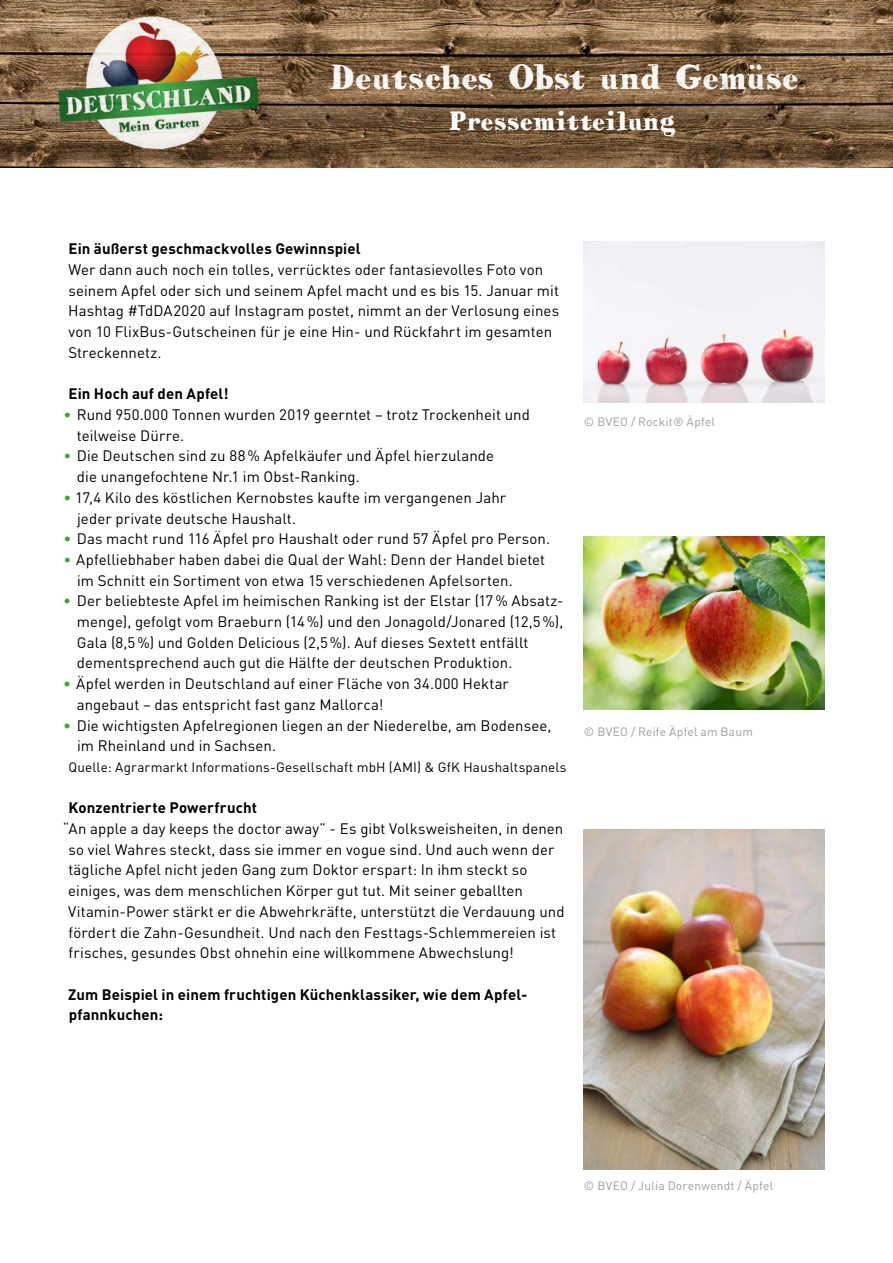
<style>
.page{position:relative;width:893px;height:1263px;background:#fff}
.page>*{position:absolute;margin:0;border:0;box-sizing:border-box;transform-origin:0 0}
.t1{font:34.5px "HVD Bodedo";color:#fff}
.t2{font:27px "HVD Bodedo";letter-spacing:-.005em;color:#fff}
.t3{font:15px/20.7px "DIN Pro";letter-spacing:.005em;color:#000}
.t4{font:700 15px/20.7px "DIN Pro";letter-spacing:.01em;color:#000}
.t5{font:13.5px "DIN Pro";letter-spacing:.01em;color:#000}
.t6{font:12px "DIN Pro";letter-spacing:.015em;color:#9d9d9c}
.s1{color:#3fa535}
</style>
<div class="page">
<img style="left:1px;top:0;width:517px;height:167px">
<img style="left:518px;top:0;width:374px;height:167px">
<img style="left:53px;top:9px;width:211px;height:151px">
<img style="left:584px;top:241px;width:241px;height:161px">
<img style="left:584px;top:830px;width:241px;height:340px">
<img style="left:584px;top:537px;width:241px;height:173px">
<h1 class="t1" style="left:330px;top:55px;width:471px">Deutsches Obst und Gemüse</h1>
<h2 class="t2" style="left:450px;top:104px;width:228px">Pressemitteilung</h2>
<p class="t4" style="left:69px;top:237px;width:294px">Ein äußerst geschmackvolles Gewinnspiel</p>
<p class="t3" style="left:68px;top:258px;width:492px">Wer dann auch noch ein tolles, verrücktes oder fantasievolles Foto von seinem Apfel oder sich und seinem Apfel macht und es bis 15. Januar mit Hashtag #TdDA2020 auf Instagram postet, nimmt an der Verlosung eines von 10 FlixBus-Gutscheinen für je eine Hin- und Rückfahrt im gesamten Streckennetz.</p>
<p class="t4" style="left:69px;top:382px;width:161px">Ein Hoch auf den Apfel!</p>
<p class="t3" style="left:77px;top:403px;width:454px;text-indent:-14px"><span class="s1">•</span> Rund 950.000 Tonnen wurden 2019 geerntet – trotz Trockenheit und teilweise Dürre.</p>
<p class="t3" style="left:77px;top:444px;width:419px;text-indent:-14px"><span class="s1">•</span> Die Deutschen sind zu 88% Apfelkäufer und Äpfel hierzulande die unangefochtene Nr.1 im Obst-Ranking.</p>
<p class="t3" style="left:77px;top:485px;width:430px;text-indent:-14px"><span class="s1">•</span> 17,4 Kilo des köstlichen Kernobstes kaufte im vergangenen Jahr jeder private deutsche Haushalt.</p>
<p class="t3" style="left:63px;top:527px;width:488px"><span class="s1">•</span> Das macht rund 116 Äpfel pro Haushalt oder rund 57 Äpfel pro Person.</p>
<p class="t3" style="left:77px;top:548px;width:470px;text-indent:-14px"><span class="s1">•</span> Apfelliebhaber haben dabei die Qual der Wahl: Denn der Handel bietet im Schnitt ein Sortiment von etwa 15 verschiedenen Apfelsorten.</p>
<p class="t3" style="left:77px;top:589px;width:488px;text-indent:-13px"><span class="s1">•</span> Der beliebteste Apfel im heimischen Ranking ist der Elstar (17% Absatz&shy;menge), gefolgt vom Braeburn (14%) und den Jonagold/Jonared (12,5%), Gala (8,5%) und Golden Delicious (2,5%). Auf dieses Sextett entfällt dementsprechend auch gut die Hälfte der deutschen Produktion.</p>
<p class="t3" style="left:77px;top:672px;width:434px;text-indent:-13px"><span class="s1">•</span> Äpfel werden in Deutschland auf einer Fläche von 34.000 Hektar angebaut – das entspricht fast ganz Mallorca!</p>
<p class="t3" style="left:77px;top:713px;width:476px;text-indent:-14px"><span class="s1">•</span> Die wichtigsten Apfelregionen liegen an der Niederelbe, am Bodensee, im Rheinland und in Sachsen.</p>
<p class="t5" style="left:68px;top:756px;width:500px">Quelle: Agrarmarkt Informations-Gesellschaft mbH (AMI) &amp; GfK Haushaltspanels</p>
<p class="t4" style="left:69px;top:796px;width:190px">Konzentrierte Powerfrucht</p>
<p class="t3" style="left:68px;top:817px;width:498px;text-indent:-5px">“An apple a day keeps the doctor away” - Es gibt Volksweisheiten, in denen so viel Wahres steckt, dass sie immer en vogue sind. Und auch wenn der tägliche Apfel nicht jeden Gang zum Doktor erspart: In ihm steckt so einiges, was dem menschlichen Körper gut tut. Mit seiner geballten Vitamin-Power stärkt er die Abwehrkräfte, unterstützt die Verdauung und fördert die Zahn-Gesundheit. Und nach den Festtags-Schlemmereien ist frisches, gesundes Obst ohnehin eine willkommene Abwechslung!</p>
<p class="t4" style="left:68px;top:982px;width:461px">Zum Beispiel in einem fruchtigen Küchenklassiker, wie dem Apfel&shy;pfannkuchen:</p>
<p class="t6" style="left:584px;top:412px;width:133px">© BVEO / Rockit® Äpfel</p>
<p class="t6" style="left:584px;top:722px;width:170px">© BVEO / Reife Äpfel am Baum</p>
<p class="t6" style="left:584px;top:1176px;width:191px">© BVEO / Julia Dorenwendt / Äpfel</p>
</div>
